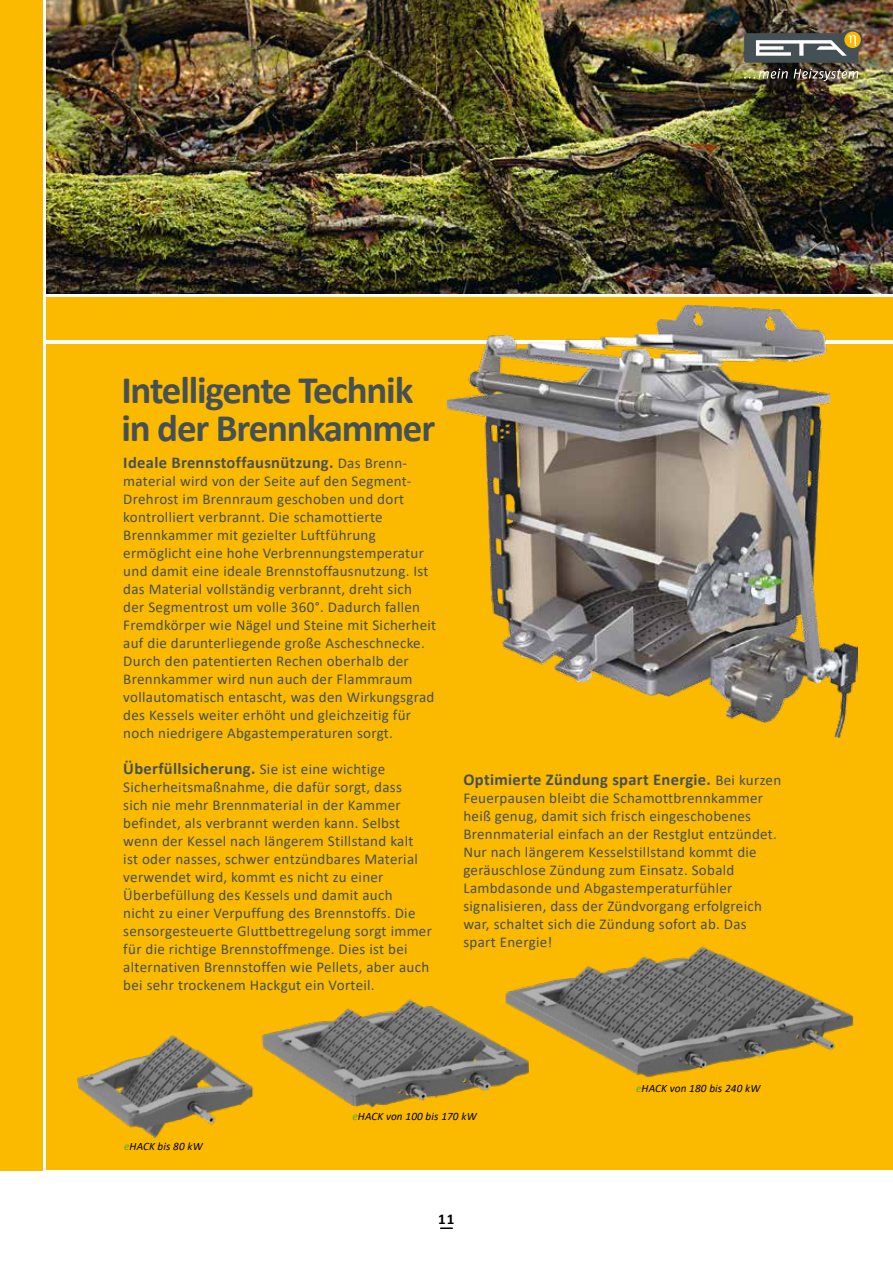
<style>
.page{position:relative;width:893px;height:1263px;background:#fff}
.page>*{position:absolute;margin:0;border:0;box-sizing:border-box;transform-origin:0 0}
.t1{font:700 39px/37.5px "Calibri";letter-spacing:-.03em;color:#455055}
.t2{font:700 16.5px "Calibri";letter-spacing:.02em;color:#455055}
.t3{font:15px/18px "Calibri";letter-spacing:.02em;color:#455055}
.t4{font:700 15px "Calibri";color:#000}
.t5{font:italic 11.25px "Calibri";letter-spacing:.01em;color:#000}
.s1{font-weight:400;font-size:15px}
.s2{color:#51ae31}
</style>
<div class="page">
<svg style="left:441px;top:1227px;width:11px;height:2px"></svg>
<div style="left:47px;top:344px;width:846px;height:826px;background:#fbb900"></div>
<div style="left:47px;top:298px;width:846px;height:42px;background:#fbb900"></div>
<div style="left:0;top:0;width:43px;height:1170px;background:#fbb900"></div>
<img style="left:447px;top:304px;width:411px;height:433px">
<img style="left:47px;top:0;width:846px;height:293px">
<img style="left:77px;top:946px;width:777px;height:192px">
<img style="left:744px;top:30px;width:119px;height:51px">
<h1 class="t1" style="left:121px;top:371px;width:315px">Intelligente Technik in der Brennkammer</h1>
<p class="t2" style="left:123px;top:451px;width:284px">Ideale Brennstoffausnützung. <span class="s1">Das Brenn-</span></p>
<p class="t3" style="left:123px;top:472px;width:314px">material wird von der Seite auf den Segment-Drehrost im Brennraum geschoben und dort kontrolliert verbrannt. Die schamottierte Brennkammer mit gezielter Luftführung ermöglicht eine hohe Verbrennungstemperatur und damit eine ideale Brennstoffausnutzung. Ist das Material vollständig verbrannt, dreht sich der Segmentrost um volle 360°. Dadurch fallen Fremdkörper wie Nägel und Steine mit Sicherheit auf die darunterliegende große Ascheschnecke.<br>Durch den patentierten Rechen oberhalb der Brennkammer wird nun auch der Flammraum vollautomatisch entascht, was den Wirkungsgrad des Kessels weiter erhöht und gleichzeitig für noch niedrigere Abgastemperaturen sorgt.</p>
<p class="t2" style="left:123px;top:757px;width:263px">Überfüllsicherung. <span class="s1">Sie ist eine wichtige</span></p>
<p class="t3" style="left:123px;top:778px;width:310px">Sicherheitsmaßnahme, die dafür sorgt, dass<br>sich nie mehr Brennmaterial in der Kammer befindet, als verbrannt werden kann. Selbst wenn der Kessel nach längerem Stillstand kalt<br>ist oder nasses, schwer entzündbares Material verwendet wird, kommt es nicht zu einer Überbefüllung des Kessels und damit auch<br>nicht zu einer Verpuffung des Brennstoffs. Die sensorgesteuerte Gluttbettregelung sorgt immer für die richtige Brennstoffmenge. Dies ist bei alternativen Brennstoffen wie Pellets, aber auch bei sehr trockenem Hackgut ein Vorteil.</p>
<p class="t2" style="left:463px;top:768px;width:319px">Optimierte Zündung spart Energie. <span class="s1">Bei kurzen</span></p>
<p class="t3" style="left:463px;top:789px;width:315px">Feuerpausen bleibt die Schamottbrennkammer heiß genug, damit sich frisch eingeschobenes Brennmaterial einfach an der Restglut entzündet.<br>Nur nach längerem Kesselstillstand kommt die geräuschlose Zündung zum Einsatz. Sobald Lambdasonde und Abgastemperaturfühler signalisieren, dass der Zündvorgang erfolgreich war, schaltet sich die Zündung sofort ab. Das spart Energie!</p>
<p class="t5" style="left:636px;top:1080px;width:126px"><span class="s2">e</span>HACK von 180 bis 240 kW</p>
<p class="t5" style="left:124px;top:1138px;width:80px"><span class="s2">e</span>HACK bis 80 kW</p>
<p class="t5" style="left:352px;top:1108px;width:126px"><span class="s2">e</span>HACK von 100 bis 170 kW</p>
<p class="t4" style="left:438px;top:1208px;width:18px">11</p>
</div>
